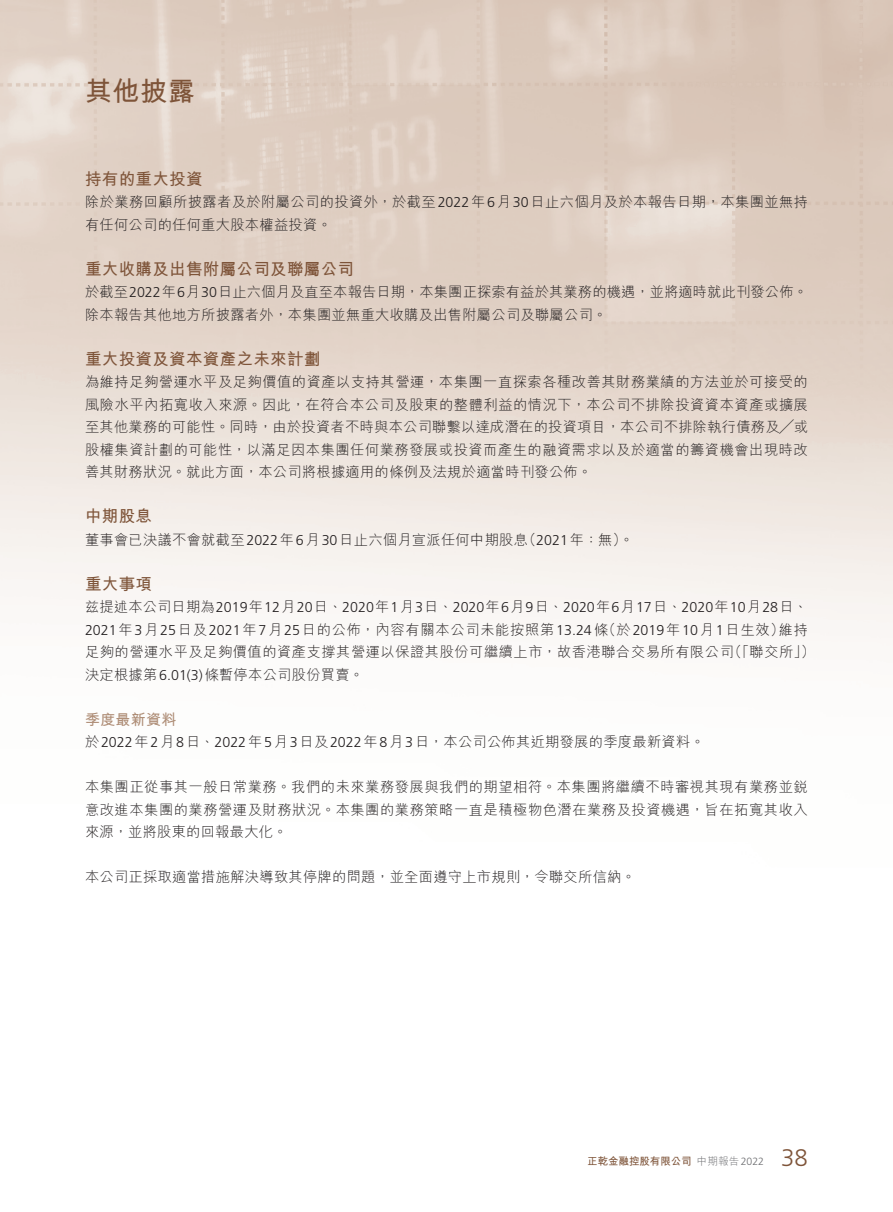
<style>
.page{position:relative;width:893px;height:1212px;background:#fff}
.page>*{position:absolute;margin:0;border:0;box-sizing:border-box;transform-origin:0 0}
.t1{font:700 27px "M Hei HK";color:#7e5439}
.t2{font:300 24px "Frutiger LT Std";color:#7e5439}
._01_H1{font:700 16.5px "M Hei HK";letter-spacing:.02em;color:#7e5439}
._02_H2{font:700 15px "M Hei HK";letter-spacing:.02em;color:#ae8d76}
._00_txt{font:300 14.25px/22.5px "M Hei HK";letter-spacing:.02em;color:#231f20}
._00_txt-2{font:300 14.25px/22.5px "Frutiger LT Std";color:#231f20;text-align:right}
._00_txt-3{font:300 14.25px/22.5px "M Hei HK";letter-spacing:.05em;color:#231f20}
.t3{font:700 10.5px "M Hei HK";letter-spacing:-.005em;color:#7e5439}
.t4{font:300 10.5px "M Hei HK";color:#6c6d70}
.s1{font-family:"Frutiger LT Std"}
.s2{font-family:"M Hei HK"}
</style>
<div class="page">
<p class="t1" style="left:85px;top:71px;width:111px">其他披露</p>
<p class="_01_H1" style="left:85px;top:167px;width:119px">持有的重大投資</p>
<p class="_00_txt" style="left:85px;top:190px;width:724px">除於業務回顧所披露者及於附屬公司的投資外，於截至<span class="s1">2022</span>年<span class="s1">6</span>月<span class="s1">30</span>日止六個月及於本報告日期，本集團並無持有任何公司的任何重大股本權益投資。</p>
<p class="_01_H1" style="left:85px;top:257px;width:270px">重大收購及出售附屬公司及聯屬公司</p>
<p class="_00_txt" style="left:85px;top:280px;width:724px">於截至<span class="s1">2022</span>年<span class="s1">6</span>月<span class="s1">30</span>日止六個月及直至本報告日期，本集團正探索有益於其業務的機遇，並將適時就此刊發公佈。除本報告其他地方所披露者外，本集團並無重大收購及出售附屬公司及聯屬公司。</p>
<p class="_01_H1" style="left:85px;top:347px;width:237px">重大投資及資本資產之未來計劃</p>
<p class="_00_txt" style="left:85px;top:370px;width:725px;text-align:justify">為維持足夠營運水平及足夠價值的資產以支持其營運，本集團一直探索各種改善其財務業績的方法並於可接受的風險水平內拓寬收入來源。因此，在符合本公司及股東的整體利益的情況下，本公司不排除投資資本資產或擴展至其他業務的可能性。同時，由於投資者不時與本公司聯繫以達成潛在的投資項目，本公司不排除執行債務及╱或股權集資計劃的可能性，以滿足因本集團任何業務發展或投資而產生的融資需求以及於適當的籌資機會出現時改善其財務狀況。就此方面，本公司將根據適用的條例及法規於適當時刊發公佈。</p>
<p class="_01_H1" style="left:85px;top:504px;width:68px">中期股息</p>
<p class="_00_txt" style="left:522px;top:528px;width:113px">（<span class="s1">2021</span>年：無。(</p>
<p class="_00_txt" style="left:85px;top:528px;width:444px">董事會已決議不會就截至<span class="s1">2022</span>年<span class="s1">6</span>月<span class="s1">30</span>日止六個月宣派任何中期股息</p>
<p class="_01_H1" style="left:85px;top:572px;width:68px">重大事項</p>
<p class="_00_txt-2" style="left:85px;top:596px;width:724px"><span class="s2">兹提述本公司日期為</span>2019<span class="s2">年</span>12<span class="s2">月</span>20<span class="s2">日、</span>2020<span class="s2">年</span>1<span class="s2">月</span>3<span class="s2">日、</span>2020<span class="s2">年</span>6<span class="s2">月</span>9<span class="s2">日、</span>2020<span class="s2">年</span>6<span class="s2">月</span>17<span class="s2">日、</span>2020<span class="s2">年</span>10<span class="s2">月</span>28<span class="s2">日、維持</span></p>
<p class="_00_txt-3" style="left:728px;top:618px;width:89px;text-indent:-643px"><span class="s1">2021</span>年<span class="s1">3</span>月<span class="s1">25</span>日及<span class="s1">2021</span>年<span class="s1">7</span>月<span class="s1">25</span>日的公佈，內容有關本公司未能按照第<span class="s1">13.24</span> （條 於<span class="s1">2019</span>年<span class="s1">10</span>月<span class="s1">1</span>日生效）<br>（「聯交所 (「</p>
<p class="_00_txt" style="left:85px;top:640px;width:650px">足夠的營運水平及足夠價值的資產支撐其營運以保證其股份可繼續上市，故香港聯合交易所有限公司決定根據第<span class="s1">6.01 )3(</span> 條暫停本公司股份買賣。</p>
<p class="_02_H2" style="left:85px;top:708px;width:93px">季度最新資料</p>
<p class="_00_txt" style="left:85px;top:730px;width:621px">於<span class="s1">2022</span>年<span class="s1">2</span>月<span class="s1">8</span>日、<span class="s1">2022</span>年<span class="s1">5</span>月<span class="s1">3</span>日及<span class="s1">2022</span>年<span class="s1">8</span>月<span class="s1">3</span>日，本公司公佈其近期發展的季度最新資料。</p>
<p class="_00_txt" style="left:85px;top:775px;width:724px;text-align:justify">本集團正從事其一般日常業務。我們的未來業務發展與我們的期望相符。本集團將繼續不時審視其現有業務並銳意改進本集團的業務營運及財務狀況。本集團的業務策略一直是積極物色潛在業務及投資機遇，旨在拓寬其收入來源，並將股東的回報最大化。</p>
<p class="_00_txt" style="left:85px;top:865px;width:552px">本公司正採取適當措施解決導致其停牌的問題，並全面遵守上市規則，令聯交所信納。</p>
<p class="t3" style="left:587px;top:1154px;width:106px">正乾金融控股有限公司</p>
<p class="t4" style="left:697px;top:1156px;width:69px">中期報告<span class="s1">2022</span></p>
<p class="t2" style="left:781px;top:1144px;width:28px">38</p>
</div>
